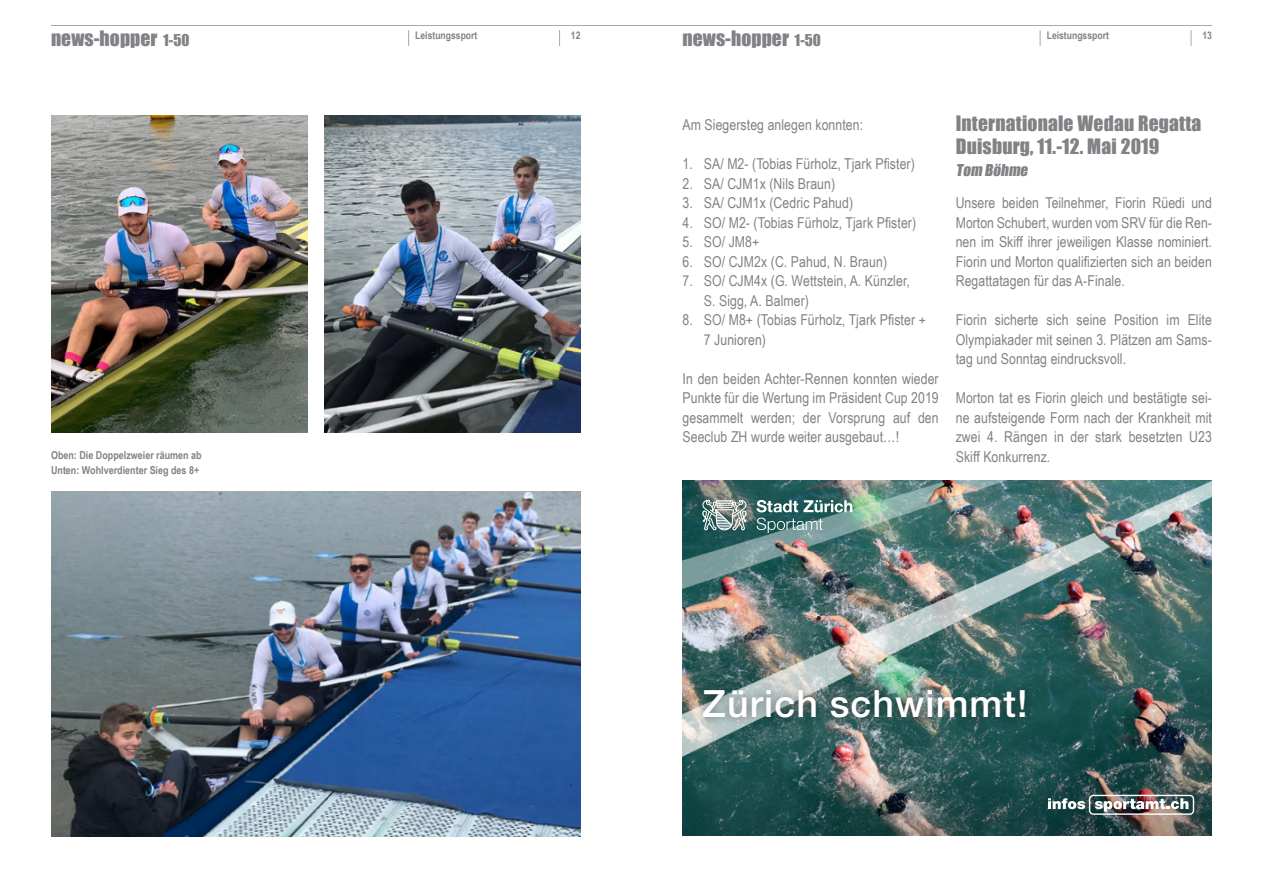
<style>
.page{position:relative;width:1263px;height:893px;background:#fff}
.page>*{position:absolute;margin:0;border:0;box-sizing:border-box;transform-origin:0 0}
.t1{font:500 37.65px "Helvetica Neue LT Std";letter-spacing:.03em;color:#fff}
.t2{font:19.5px/22.5px "Impact";letter-spacing:.01em;color:#808285}
.t3{font:15px/19.5px "Arial Narrow";letter-spacing:.005em;color:#808285;text-align:justify}
.t4{font:15px "Impact";color:#808285}
.t5{font:700 10.95px/15px "Arial Narrow";color:#808285}
.t6{font:700 10.5px "Arial Narrow";color:#808285}
.s1{font-size:15px}
</style>
<div class="page">
<hr style="left:51px;top:25px;width:1161px;height:1px;background:#a8a9ad">
<svg style="left:408px;top:30px;width:1px;height:16px"></svg>
<svg style="left:1040px;top:30px;width:1px;height:16px"></svg>
<svg style="left:559px;top:30px;width:1px;height:16px"></svg>
<svg style="left:1191px;top:30px;width:1px;height:16px"></svg>
<img style="left:51px;top:491px;width:529px;height:345px">
<img style="left:51px;top:116px;width:256px;height:317px">
<img style="left:324px;top:116px;width:256px;height:317px">
<img style="left:682px;top:480px;width:530px;height:276px">
<img style="left:682px;top:756px;width:530px;height:80px">
<div style="left:694px;top:681px;width:340px;height:45px;background:#231f20;opacity:.5"></div>
<div style="left:1089px;top:795px;width:105px;height:20px;border:1px solid #fff;border-radius:4px"></div>
<svg style="left:1048px;top:798px;width:37px;height:11px"></svg>
<svg style="left:1095px;top:798px;width:93px;height:13px"></svg>
<svg style="left:756px;top:500px;width:96px;height:12px"></svg>
<svg style="left:702px;top:500px;width:45px;height:30px"></svg>
<svg style="left:757px;top:518px;width:66px;height:15px"></svg>
<h2 class="t2" style="left:51px;top:27px;width:140px">news-hopper <span class="s1">1-50</span></h2>
<h2 class="t2" style="left:682px;top:27px;width:140px">news-hopper <span class="s1">1-50</span></h2>
<p class="t6" style="left:571px;top:27px;width:11px">12</p>
<p class="t6" style="left:1202px;top:27px;width:11px">13</p>
<p class="t6" style="left:415px;top:27px;width:64px">Leistungssport</p>
<p class="t6" style="left:1047px;top:27px;width:64px">Leistungssport</p>
<p class="t5" style="left:51px;top:447px;width:152px">Oben: Die Doppelzweier räumen ab<br>Unten: Wohlverdienter Sieg des 8+</p>
<p class="t3" style="left:682px;top:114px;width:182px">Am Siegersteg anlegen konnten:</p>
<p class="t3" style="left:682px;top:153px;width:234px">1. SA/ M2- (Tobias Fürholz, Tjark Pfister)</p>
<p class="t3" style="left:682px;top:173px;width:154px">2. SA/ CJM1x (Nils Braun)</p>
<p class="t3" style="left:682px;top:192px;width:172px">3. SA/ CJM1x (Cedric Pahud)</p>
<p class="t3" style="left:682px;top:212px;width:235px">4. SO/ M2- (Tobias Fürholz, Tjark Pfister)</p>
<p class="t3" style="left:682px;top:231px;width:78px">5. SO/ JM8+</p>
<p class="t3" style="left:682px;top:251px;width:206px">6. SO/ CJM2x (C. Pahud, N. Braun)</p>
<p class="t3" style="left:704px;top:270px;width:208px;text-indent:-21px">7. SO/ CJM4x (G. Wettstein, A. Künzler,<br>S. Sigg, A. Balmer)</p>
<p class="t3" style="left:704px;top:309px;width:224px;text-indent:-21px">8. SO/ M8+ (Tobias Fürholz, Tjark Pfister +<br>7 Junioren)</p>
<p class="t3" style="left:682px;top:368px;width:258px">In den beiden Achter-Rennen konnten wieder Punkte für die Wertung im Präsident Cup 2019 gesammelt werden; der Vorsprung auf den Seeclub ZH wurde weiter ausgebaut…!</p>
<h2 class="t2" style="left:956px;top:112px;width:247px">Internationale Wedau Regatta<br>Duisburg, 11.-12. Mai 2019</h2>
<p class="t4" style="left:956px;top:159px;width:76px">Tom Böhme</p>
<p class="t3" style="left:956px;top:192px;width:258px">Unsere beiden Teilnehmer, Fiorin Rüedi und Morton Schubert, wurden vom SRV für die Ren&shy;nen im Skiff ihrer jeweiligen Klasse nominiert.<br>Fiorin und Morton qualifizierten sich an beiden Regattatagen für das A-Finale.</p>
<p class="t3" style="left:956px;top:309px;width:258px">Fiorin sicherte sich seine Position im Elite Olympiakader mit seinen 3. Plätzen am Sams&shy;tag und Sonntag eindrucksvoll.</p>
<p class="t3" style="left:956px;top:387px;width:258px">Morton tat es Fiorin gleich und bestätigte sei&shy;ne aufsteigende Form nach der Krankheit mit zwei 4. Rängen in der stark besetzten U23<br>Skiff Konkurrenz.</p>
<h1 class="t1" style="left:702px;top:681px;width:327px">Zürich schwimmt!</h1>
</div>
